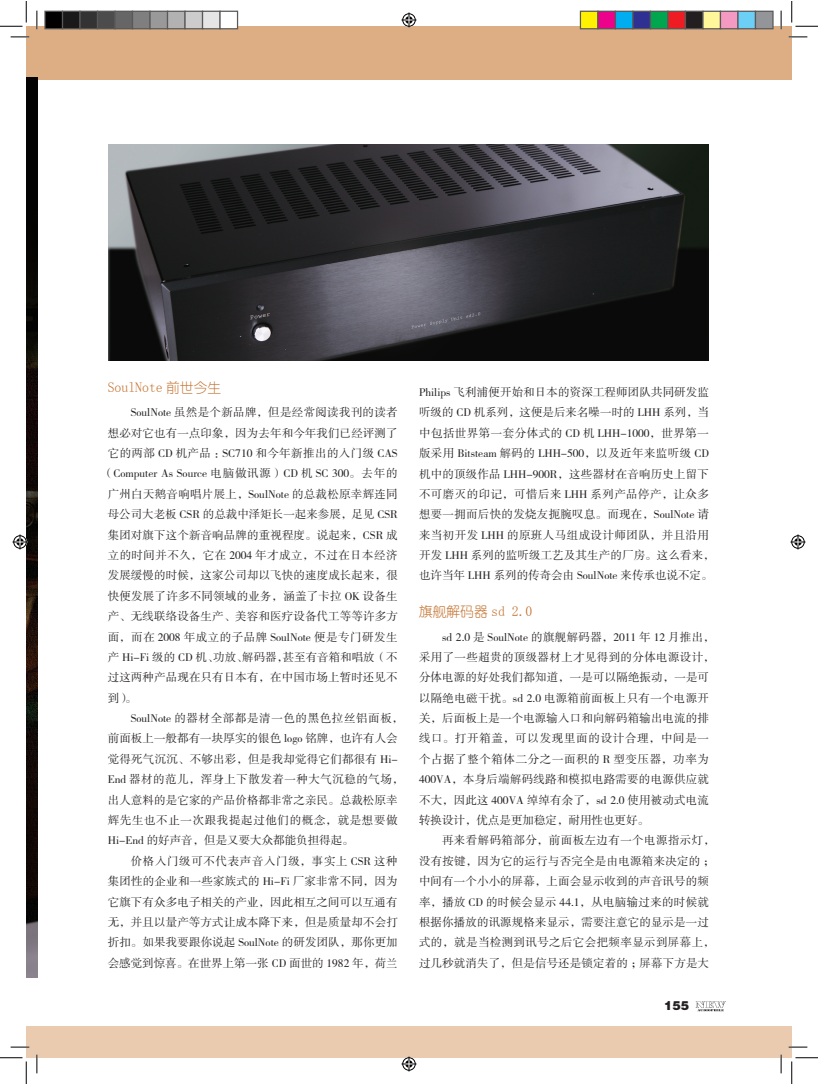
<style>
.page{position:relative;width:818px;height:1084px;background:#fff}
.page>*{position:absolute;margin:0;border:0;box-sizing:border-box;transform-origin:0 0}
.t1{font:13.75px "You Yuan";color:#c3712e}
.t2{font:12.5px "FZCCHJW GB1 0";color:#231f20}
.t3{font:11.5px/20.4px "FZSSJW GB1 0";letter-spacing:.01em;color:#231f20}
.t4{font:11.5px "FZSSJW GB1 0";letter-spacing:.055em;color:#231f20}
.t5{font:11.5px "FZSSJW GB1 0";letter-spacing:.045em;color:#231f20}
.t6{font:11.5px "FZSSJW GB1 0";letter-spacing:.04em;color:#231f20}
</style>
<div class="page">
<div style="left:26px;top:26px;width:11px;height:53px;background:#ddae84"></div>
<div style="left:26px;top:1025px;width:11px;height:32px;background:#eacbaf"></div>
<div style="left:37px;top:26px;width:755px;height:53px;background:#ddae84"></div>
<svg style="left:696px;top:1001px;width:30px;height:10px"></svg>
<div style="left:37px;top:1025px;width:755px;height:32px;background:#eacbaf"></div>
<img style="left:26px;top:78px;width:11px;height:900px">
<img style="left:108px;top:145px;width:601px;height:216px">
<svg style="left:11px;top:36px;width:18px;height:2px"></svg>
<svg style="left:788px;top:36px;width:19px;height:2px"></svg>
<svg style="left:11px;top:1046px;width:18px;height:2px"></svg>
<svg style="left:788px;top:1046px;width:19px;height:2px"></svg>
<svg style="left:36px;top:11px;width:2px;height:18px"></svg>
<svg style="left:36px;top:1054px;width:2px;height:19px"></svg>
<svg style="left:780px;top:11px;width:2px;height:18px"></svg>
<svg style="left:780px;top:1054px;width:2px;height:19px"></svg>
<svg style="left:0;top:1px;width:27px;height:26px"></svg>
<svg style="left:0;top:1057px;width:27px;height:27px"></svg>
<svg style="left:791px;top:1px;width:27px;height:26px"></svg>
<svg style="left:791px;top:1057px;width:27px;height:27px"></svg>
<svg style="left:401px;top:13px;width:15px;height:15px"></svg>
<svg style="left:401px;top:1056px;width:15px;height:15px"></svg>
<svg style="left:13px;top:534px;width:15px;height:15px"></svg>
<svg style="left:790px;top:534px;width:15px;height:15px"></svg>
<div style="left:45px;top:11px;width:18px;height:18px;background:#000"></div>
<div style="left:44px;top:11px;width:19px;height:18px;border:1px solid #595959"></div>
<div style="left:63px;top:11px;width:17px;height:18px;background:#191919"></div>
<div style="left:62px;top:11px;width:19px;height:18px;border:1px solid #595959"></div>
<div style="left:80px;top:11px;width:18px;height:18px;background:#333"></div>
<div style="left:79px;top:11px;width:19px;height:18px;border:1px solid #595959"></div>
<div style="left:98px;top:11px;width:17px;height:18px;background:#4c4c4c"></div>
<div style="left:97px;top:11px;width:19px;height:18px;border:1px solid #595959"></div>
<div style="left:115px;top:11px;width:18px;height:18px;background:#666"></div>
<div style="left:114px;top:11px;width:19px;height:18px;border:1px solid #595959"></div>
<div style="left:133px;top:11px;width:17px;height:18px;background:#7f7f7f"></div>
<div style="left:132px;top:11px;width:19px;height:18px;border:1px solid #595959"></div>
<div style="left:150px;top:11px;width:18px;height:18px;background:#999"></div>
<div style="left:149px;top:11px;width:19px;height:18px;border:1px solid #595959"></div>
<div style="left:168px;top:11px;width:17px;height:18px;background:#b2b2b2"></div>
<div style="left:167px;top:11px;width:19px;height:18px;border:1px solid #595959"></div>
<div style="left:185px;top:11px;width:18px;height:18px;background:#ccc"></div>
<div style="left:184px;top:11px;width:19px;height:18px;border:1px solid #595959"></div>
<div style="left:203px;top:11px;width:17px;height:18px;background:#e5e5e5"></div>
<div style="left:202px;top:11px;width:19px;height:18px;border:1px solid #595959"></div>
<div style="left:220px;top:11px;width:18px;height:18px;background:#fff"></div>
<div style="left:219px;top:11px;width:19px;height:18px;border:1px solid #595959"></div>
<div style="left:580px;top:11px;width:18px;height:18px;background:#fff101"></div>
<div style="left:580px;top:11px;width:18px;height:18px;border:1px solid #595959"></div>
<div style="left:598px;top:11px;width:17px;height:18px;background:#ed028c"></div>
<div style="left:597px;top:11px;width:19px;height:18px;border:1px solid #595959"></div>
<div style="left:615px;top:11px;width:18px;height:18px;background:#00aeef"></div>
<div style="left:615px;top:11px;width:18px;height:18px;border:1px solid #595959"></div>
<div style="left:633px;top:11px;width:17px;height:18px;background:#2e3092"></div>
<div style="left:632px;top:11px;width:19px;height:18px;border:1px solid #595959"></div>
<div style="left:650px;top:11px;width:18px;height:18px;background:#00a54f"></div>
<div style="left:650px;top:11px;width:18px;height:18px;border:1px solid #595959"></div>
<div style="left:668px;top:11px;width:17px;height:18px;background:#ee1d23"></div>
<div style="left:667px;top:11px;width:19px;height:18px;border:1px solid #595959"></div>
<div style="left:685px;top:11px;width:18px;height:18px;background:#231f20"></div>
<div style="left:685px;top:11px;width:18px;height:18px;border:1px solid #595959"></div>
<div style="left:703px;top:11px;width:17px;height:18px;background:#fff79a"></div>
<div style="left:702px;top:11px;width:19px;height:18px;border:1px solid #595959"></div>
<div style="left:720px;top:11px;width:18px;height:18px;background:#f499c2"></div>
<div style="left:720px;top:11px;width:18px;height:18px;border:1px solid #595959"></div>
<div style="left:738px;top:11px;width:17px;height:18px;background:#6bcff6"></div>
<div style="left:737px;top:11px;width:19px;height:18px;border:1px solid #595959"></div>
<div style="left:755px;top:11px;width:18px;height:18px;background:#939598"></div>
<div style="left:755px;top:11px;width:18px;height:18px;border:1px solid #595959"></div>
<p class="t1" style="left:108px;top:380px;width:115px">SoulNote 前世今生</p>
<p class="t3" style="left:131px;top:403px;width:268px">SoulNote 虽然是个新品牌，但是经常阅读我刊的读者</p>
<p class="t3" style="left:108px;top:423px;width:291px">想必对它也有一点印象，因为去年和今年我们已经评测了</p>
<p class="t6" style="left:108px;top:447px;width:291px">它的两部 CD 机产品：SC710 和今年新推出的入门级 CAS</p>
<p class="t3" style="left:102px;top:464px;width:297px">（Computer As Source 电脑做讯源）CD 机 SC 300。去年的</p>
<p class="t3" style="left:108px;top:484px;width:291px">广州白天鹅音响唱片展上，SoulNote 的总裁松原幸辉连同</p>
<p class="t3" style="left:108px;top:505px;width:291px">母公司大老板 CSR 的总裁中泽矩长一起来参展，足见 CSR</p>
<p class="t3" style="left:108px;top:525px;width:291px">集团对旗下这个新音响品牌的重视程度。说起来，CSR 成</p>
<p class="t6" style="left:108px;top:549px;width:291px">立的时间并不久，它在 2004 年才成立，不过在日本经济</p>
<p class="t3" style="left:108px;top:566px;width:292px">发展缓慢的时候，这家公司却以飞快的速度成长起来，很</p>
<p class="t3" style="left:108px;top:586px;width:292px">快便发展了许多不同领域的业务，涵盖了卡拉 OK 设备生</p>
<p class="t3" style="left:108px;top:606px;width:292px">产、无线联络设备生产、美容和医疗设备代工等等许多方</p>
<p class="t5" style="left:108px;top:630px;width:291px">面，而在 2008 年成立的子品牌 SoulNote 便是专门研发生</p>
<p class="t3" style="left:108px;top:647px;width:291px">产 Hi-Fi 级的 CD 机、功放、解码器，甚至有音箱和唱放（不</p>
<p class="t3" style="left:108px;top:668px;width:291px">过这两种产品现在只有日本有，在中国市场上暂时还见不</p>
<p class="t3" style="left:108px;top:688px;width:30px">到）。</p>
<p class="t4" style="left:131px;top:712px;width:274px">SoulNote 的器材全部都是清一色的黑色拉丝铝面板，</p>
<p class="t3" style="left:108px;top:729px;width:292px">前面板上一般都有一块厚实的银色 logo 铭牌，也许有人会</p>
<p class="t3" style="left:108px;top:749px;width:291px">觉得死气沉沉、不够出彩，但是我却觉得它们都很有 Hi-</p>
<p class="t5" style="left:108px;top:773px;width:297px">End 器材的范儿，浑身上下散发着一种大气沉稳的气场，</p>
<p class="t3" style="left:108px;top:790px;width:291px">出人意料的是它家的产品价格都非常之亲民。总裁松原幸</p>
<p class="t4" style="left:108px;top:814px;width:291px">辉先生也不止一次跟我提起过他们的概念，就是想要做</p>
<p class="t3" style="left:108px;top:831px;width:247px">Hi-End 的好声音，但是又要大众都能负担得起。</p>
<p class="t4" style="left:131px;top:855px;width:268px">价格入门级可不代表声音入门级，事实上 CSR 这种</p>
<p class="t3" style="left:108px;top:871px;width:292px">集团性的企业和一些家族式的 Hi-Fi 厂家非常不同，因为</p>
<p class="t3" style="left:108px;top:892px;width:291px">它旗下有众多电子相关的产业，因此相互之间可以互通有</p>
<p class="t3" style="left:108px;top:912px;width:292px">无，并且以量产等方式让成本降下来，但是质量却不会打</p>
<p class="t3" style="left:108px;top:932px;width:292px">折扣。如果我要跟你说起 SoulNote 的研发团队，那你更加</p>
<p class="t3" style="left:108px;top:953px;width:291px">会感觉到惊喜。在世界上第一张 CD 面世的 1982 年，荷兰</p>
<p class="t3" style="left:419px;top:382px;width:297px">Philips 飞利浦便开始和日本的资深工程师团队共同研发监听级的 CD 机系列，这便是后来名噪一时的 LHH 系列，当中包括世界第一套分体式的 CD 机 LHH-1000，世界第一版采用 Bitsteam 解码的 LHH-500，以及近年来监听级 CD机中的顶级作品 LHH-900R，这些器材在音响历史上留下不可磨灭的印记，可惜后来 LHH 系列产品停产，让众多想要一拥而后快的发烧友扼腕叹息。而现在，SoulNote 请来当初开发 LHH 的原班人马组成设计师团队，并且沿用开发 LHH 系列的监听级工艺及其生产的厂房。这么看来，也许当年 LHH 系列的传奇会由 SoulNote 来传承也说不定。</p>
<p class="t1" style="left:419px;top:604px;width:115px">旗舰解码器 sd 2.0</p>
<p class="t3" style="left:419px;top:627px;width:297px;text-indent:23px">sd 2.0 是 SoulNote 的旗舰解码器，2011 年 12 月推出，采用了一些超贵的顶级器材上才见得到的分体电源设计，分体电源的好处我们都知道，一是可以隔绝振动，一是可以隔绝电磁干扰。sd 2.0 电源箱前面板上只有一个电源开关，后面板上是一个电源输入口和向解码箱输出电流的排线口。打开箱盖，可以发现里面的设计合理，中间是一个占据了整个箱体二分之一面积的 R 型变压器，功率为<br>400VA，本身后端解码线路和模拟电路需要的电源供应就不大，因此这 400VA 绰绰有余了，sd 2.0 使用被动式电流转换设计，优点是更加稳定，耐用性也更好。</p>
<p class="t3" style="left:419px;top:831px;width:297px;text-indent:23px">再来看解码箱部分，前面板左边有一个电源指示灯，没有按键，因为它的运行与否完全是由电源箱来决定的；中间有一个小小的屏幕，上面会显示收到的声音讯号的频率，播放 CD 的时候会显示 44.1，从电脑输过来的时候就根据你播放的讯源规格来显示，需要注意它的显示是一过式的，就是当检测到讯号之后它会把频率显示到屏幕上，过几秒就消失了，但是信号还是锁定着的；屏幕下方是大</p>
<p class="t2" style="left:664px;top:999px;width:26px">155</p>
</div>
